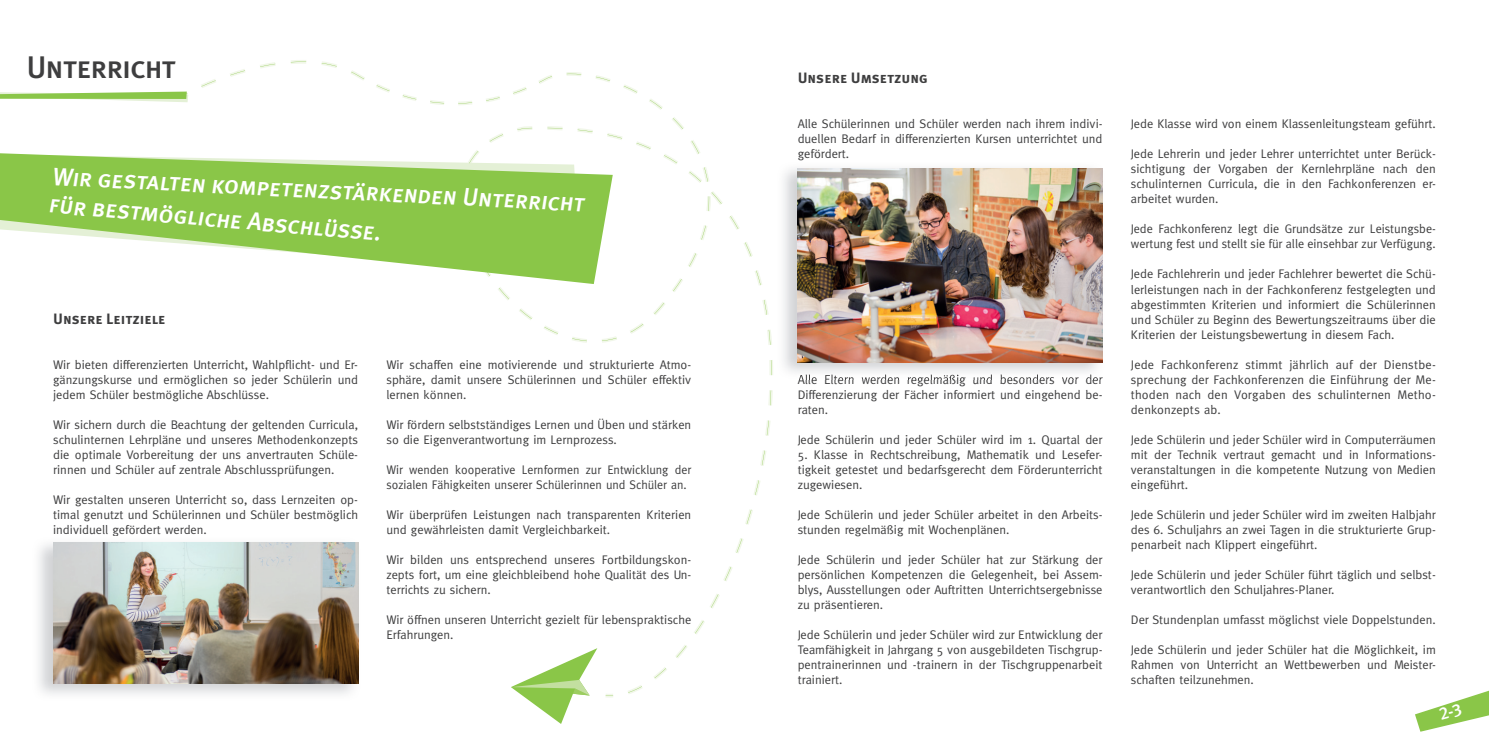
<style>
.page{position:relative;width:1489px;height:745px;background:#fff}
.page>*{position:absolute;margin:0;border:0;box-sizing:border-box;transform-origin:0 0}
.t1{font:31.25px "Meta Plus Medium Caps";letter-spacing:-.035em;color:#3e3e3f}
.t2{font:25px "Meta Plus Medium Caps";color:#fff}
.t3{font:15px "Meta Plus Bold Caps";color:#3e3e3f}
.t4{font:12.5px/15px "Meta";color:#3e3e3f;text-align:justify}
.t5{font:12.5px/15px "Meta";color:#3e3e3f;scale:.96 1}
</style>
<div class="page">
<svg style="left:522px;top:695px;width:68px;height:28px"></svg>
<img style="left:38px;top:544px;width:142px;height:150px">
<img style="left:53px;top:542px;width:127px;height:141px">
<svg style="left:0;top:153px;width:180px;height:91px;background:#9ecf68"></svg>
<img style="left:783px;top:168px;width:320px;height:211px">
<img style="left:797px;top:374px;width:305px;height:5px">
<img style="left:797px;top:168px;width:305px;height:194px">
<svg style="left:0;top:91px;width:180px;height:11px"></svg>
<svg style="left:235px;top:60px;width:102px;height:12px"></svg>
<svg style="left:664px;top:128px;width:107px;height:544px"></svg>
<svg style="left:180px;top:72px;width:484px;height:623px"></svg>
<svg style="left:1415px;top:691px;width:73px;height:40px"></svg>
<h1 class="t1" style="left:27px;top:49px;width:151px">Unterricht</h1>
<h2 class="t2" style="left:53px;top:161px;width:535px;rotate:3deg">Wir gestalten kompetenzstärkenden Unterricht</h2>
<h2 class="t2" style="left:50px;top:189px;width:335px;rotate:5deg">für bestmögliche Abschlüsse.</h2>
<p class="t3" style="left:53px;top:309px;width:114px">Unsere Leitziele</p>
<p class="t4" style="left:53px;top:356px;width:306px">Wir bieten differenzierten Unterricht, Wahlpflicht- und Er&shy;gänzungskurse und ermöglichen so jeder Schülerin und jedem Schüler bestmögliche Abschlüsse.</p>
<p class="t4" style="left:53px;top:416px;width:306px">Wir sichern durch die Beachtung der geltenden Curricula, schulinternen Lehrpläne und unseres Methodenkonzepts die optimale Vorbereitung der uns anvertrauten Schüle&shy;rinnen und Schüler auf zentrale Abschlussprüfungen.</p>
<p class="t4" style="left:53px;top:491px;width:306px">Wir gestalten unseren Unterricht so, dass Lernzeiten op&shy;timal genutzt und Schülerinnen und Schüler bestmöglich individuell gefördert werden.</p>
<p class="t4" style="left:386px;top:356px;width:306px">Wir schaffen eine motivierende und strukturierte Atmo&shy;sphäre, damit unsere Schülerinnen und Schüler effektiv lernen können.</p>
<p class="t4" style="left:386px;top:416px;width:306px">Wir fördern selbstständiges Lernen und Üben und stärken so die Eigenverantwortung im Lernprozess.</p>
<p class="t5" style="left:386px;top:461px;width:319px">Wir wenden kooperative Lernformen zur Entwicklung der sozialen Fähigkeiten unserer Schülerinnen und Schüler an.</p>
<p class="t4" style="left:386px;top:506px;width:306px">Wir überprüfen Leistungen nach transparenten Kriterien und gewährleisten damit Vergleichbarkeit.</p>
<p class="t4" style="left:386px;top:551px;width:306px">Wir bilden uns entsprechend unseres Fortbildungskon&shy;zepts fort, um eine gleichbleibend hohe Qualität des Un&shy;terrichts zu sichern.</p>
<p class="t4" style="left:386px;top:611px;width:306px">Wir öffnen unseren Unterricht gezielt für lebenspraktische<br>Erfahrungen.</p>
<p class="t3" style="left:797px;top:69px;width:132px">Unsere Umsetzung</p>
<p class="t4" style="left:797px;top:116px;width:306px">Alle Schülerinnen und Schüler werden nach ihrem indivi&shy;duellen Bedarf in differenzierten Kursen unterrichtet und gefördert.</p>
<p class="t4" style="left:797px;top:371px;width:306px">Alle Eltern werden regelmäßig und besonders vor der Differenzierung der Fächer informiert und eingehend be&shy;raten.</p>
<p class="t4" style="left:797px;top:431px;width:306px">Jede Schülerin und jeder Schüler wird im 1. Quartal der</p>
<p class="t4" style="left:797px;top:446px;width:306px">5. Klasse in Rechtschreibung, Mathematik und Lesefer&shy;tigkeit getestet und bedarfsgerecht dem Förderunterricht zugewiesen.</p>
<p class="t4" style="left:797px;top:506px;width:306px">Jede Schülerin und jeder Schüler arbeitet in den Arbeits&shy;stunden regelmäßig mit Wochenplänen.</p>
<p class="t4" style="left:797px;top:551px;width:306px">Jede Schülerin und jeder Schüler hat zur Stärkung der persönlichen Kompetenzen die Gelegenheit, bei Assem&shy;blys, Ausstellungen oder Auftritten Unterrichtsergebnisse zu präsentieren.</p>
<p class="t4" style="left:797px;top:626px;width:306px">Jede Schülerin und jeder Schüler wird zur Entwicklung der Teamfähigkeit in Jahrgang 5 von ausgebildeten Tischgrup&shy;pentrainerinnen und -trainern in der Tischgruppenarbeit trainiert.</p>
<p class="t4" style="left:1130px;top:116px;width:306px">Jede Klasse wird von einem Klassenleitungsteam geführt.</p>
<p class="t4" style="left:1130px;top:146px;width:306px">Jede Lehrerin und jeder Lehrer unterrichtet unter Berück&shy;sichtigung der Vorgaben der Kernlehrpläne nach den schulinternen Curricula, die in den Fachkonferenzen er&shy;arbeitet wurden.</p>
<p class="t4" style="left:1130px;top:221px;width:306px">Jede Fachkonferenz legt die Grundsätze zur Leistungsbe&shy;wertung fest und stellt sie für alle einsehbar zur Verfügung.</p>
<p class="t4" style="left:1130px;top:266px;width:306px">Jede Fachlehrerin und jeder Fachlehrer bewertet die Schü&shy;lerleistungen nach in der Fachkonferenz festgelegten und abgestimmten Kriterien und informiert die Schülerinnen und Schüler zu Beginn des Bewertungszeitraums über die Kriterien der Leistungsbewertung in diesem Fach.</p>
<p class="t4" style="left:1130px;top:356px;width:306px">Jede Fachkonferenz stimmt jährlich auf der Dienstbe&shy;sprechung der Fachkonferenzen die Einführung der Me&shy;thoden nach den Vorgaben des schulinternen Metho&shy;denkonzepts ab.</p>
<p class="t4" style="left:1130px;top:431px;width:306px">Jede Schülerin und jeder Schüler wird in Computerräumen mit der Technik vertraut gemacht und in Informations&shy;veranstaltungen in die kompetente Nutzung von Medien eingeführt.</p>
<p class="t4" style="left:1130px;top:506px;width:306px">Jede Schülerin und jeder Schüler wird im zweiten Halbjahr des 6. Schuljahrs an zwei Tagen in die strukturierte Grup&shy;penarbeit nach Klippert eingeführt.</p>
<p class="t4" style="left:1130px;top:566px;width:306px">Jede Schülerin und jeder Schüler führt täglich und selbst&shy;verantwortlich den Schuljahres-Planer.</p>
<p class="t4" style="left:1130px;top:611px;width:306px">Der Stundenplan umfasst möglichst viele Doppelstunden.</p>
<p class="t4" style="left:1130px;top:641px;width:306px">Jede Schülerin und jeder Schüler hat die Möglichkeit, im Rahmen von Unterricht an Wettbewerben und Meister&shy;schaften teilzunehmen.</p>
</div>
